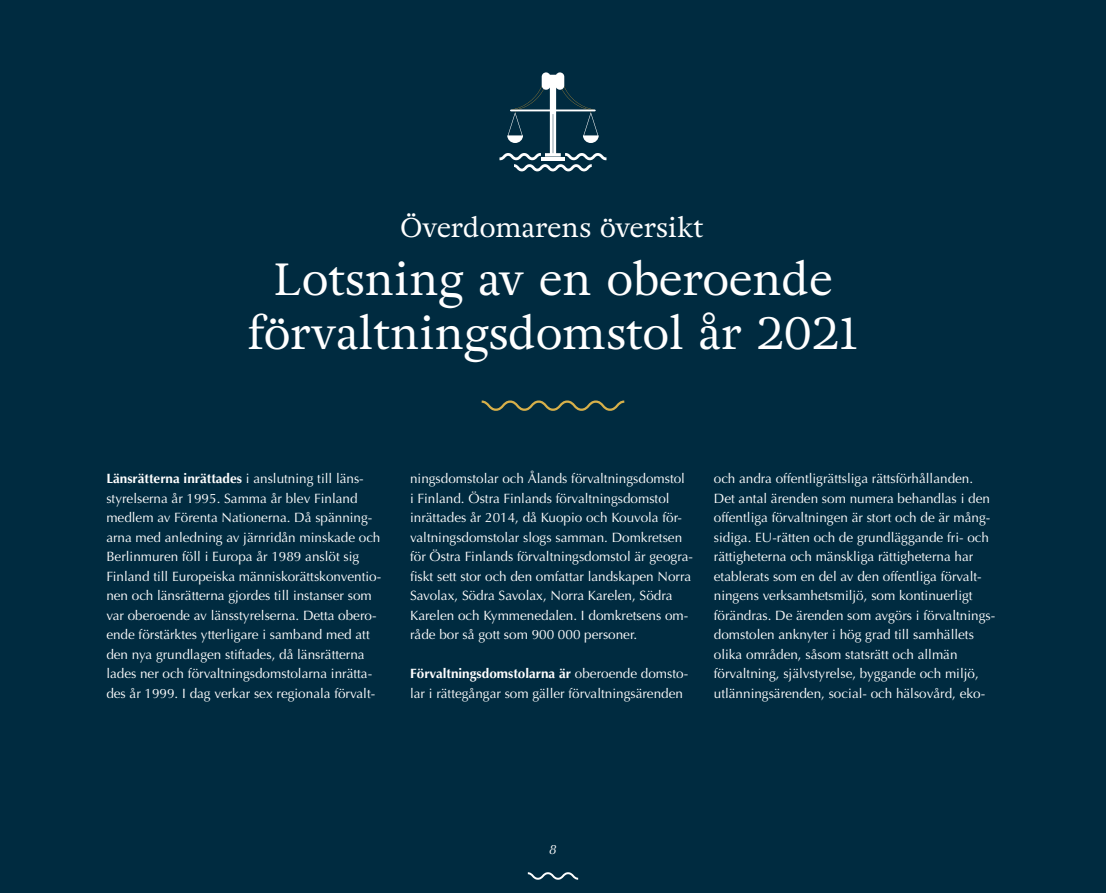
<style>
.page{position:relative;width:1106px;height:893px;background:#002b40}
.page>*{position:absolute;margin:0;border:0;box-sizing:border-box;transform-origin:0 0}
._1_pääostikko_2_rivi{font:45px/54px "Adriane Text";color:#fff;text-align:center}
._1_Yläotsikko{font:27px "Adriane Text";color:#fff}
.leipis_ruotsi{font:13.5px/19.5px "Optima";color:#fff}
.t1{font:italic 13.5px "Optima";color:#fff}
.s1{font-weight:700}
</style>
<div class="page">
<svg style="left:481px;top:400px;width:144px;height:11px"></svg>
<svg style="left:528px;top:872px;width:50px;height:8px"></svg>
<svg style="left:499px;top:72px;width:107px;height:99px"></svg>
<h1 class="_1_Yläotsikko" style="left:400px;top:209px;width:304px">Överdomarens översikt</h1>
<p class="_1_pääostikko_2_rivi" style="left:247px;top:252px;width:612px">Lotsning av en oberoende förvaltningsdomstol år 2021</p>
<p class="leipis_ruotsi" style="left:106px;top:469px;width:276px"><span class="s1">Länsrätterna inrättades</span> i anslutning till läns&shy;styrelserna år 1995. Samma år blev Finland medlem av Förenta Nationerna. Då spänning&shy;arna med anledning av järnridån minskade och Berlinmuren föll i Europa år 1989 anslöt sig Finland till Europeiska människorättskonventio&shy;nen och länsrätterna gjordes till instanser som var oberoende av länsstyrelserna. Detta obero&shy;ende förstärktes ytterligare i samband med att den nya grundlagen stiftades, då länsrätterna lades ner och förvaltningsdomstolarna inrätta&shy;des år 1999. I dag verkar sex regionala förvalt-</p>
<p class="leipis_ruotsi" style="left:410px;top:469px;width:284px">ningsdomstolar och Ålands förvaltningsdomstol<br>i Finland. Östra Finlands förvaltningsdomstol inrättades år 2014, då Kuopio och Kouvola för&shy;valtningsdomstolar slogs samman. Domkretsen för Östra Finlands förvaltningsdomstol är geogra&shy;fiskt sett stor och den omfattar landskapen Norra Savolax, Södra Savolax, Norra Karelen, Södra Karelen och Kymmenedalen. I domkretsens om&shy;råde bor så gott som 900 000 personer.</p>
<p class="leipis_ruotsi" style="left:410px;top:664px;width:280px"><span class="s1">Förvaltningsdomstolarna är</span> oberoende domsto&shy;lar i rättegångar som gäller förvaltningsärenden</p>
<p class="leipis_ruotsi" style="left:714px;top:469px;width:283px">och andra offentligrättsliga rättsförhållanden.<br>Det antal ärenden som numera behandlas i den offentliga förvaltningen är stort och de är mång&shy;sidiga. EU-rätten och de grundläggande fri- och rättigheterna och mänskliga rättigheterna har etablerats som en del av den offentliga förvalt&shy;ningens verksamhetsmiljö, som kontinuerligt förändras. De ärenden som avgörs i förvaltnings&shy;domstolen anknyter i hög grad till samhällets olika områden, såsom statsrätt och allmän förvaltning, självstyrelse, byggande och miljö, utlänningsärenden, social- och hälsovård, eko-</p>
<p class="t1" style="left:549px;top:841px;width:9px">8</p>
</div>
